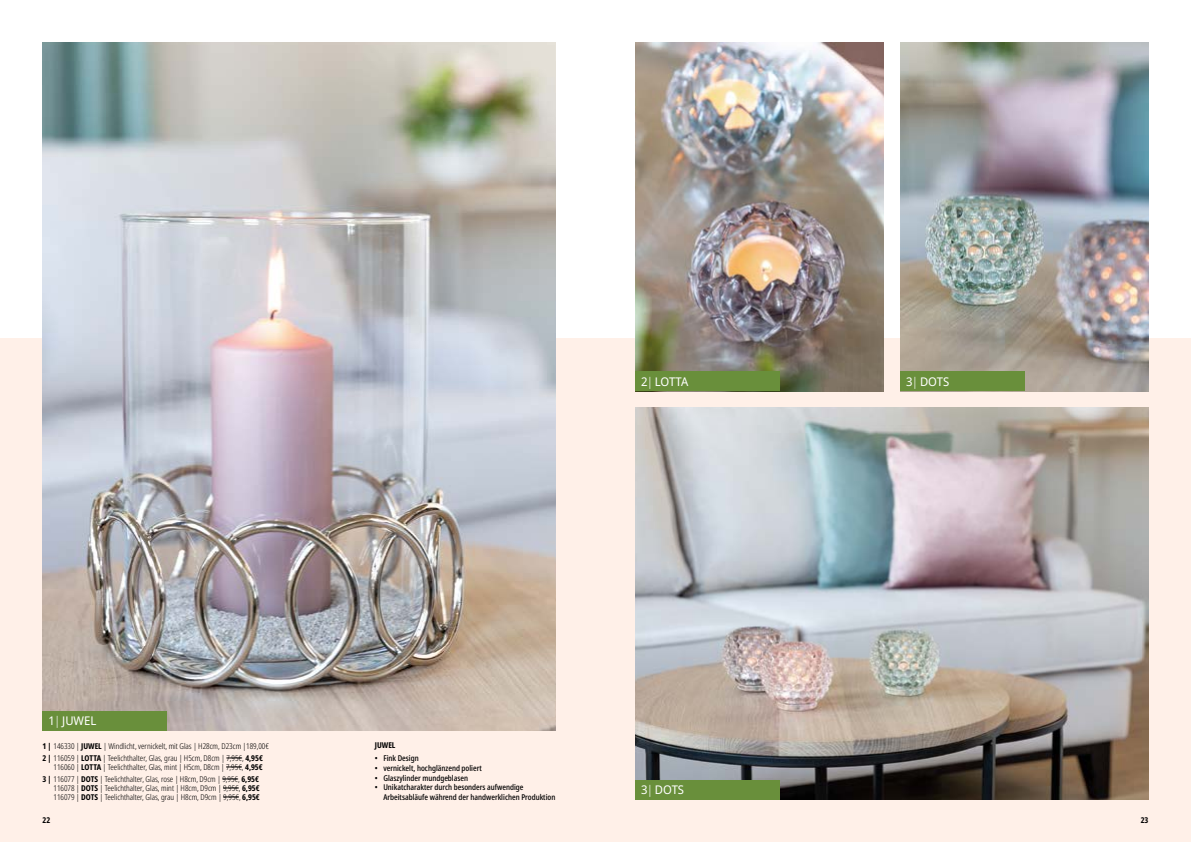
<style>
.page{position:relative;width:1191px;height:842px;background:#fff}
.page>*{position:absolute;margin:0;border:0;box-sizing:border-box;transform-origin:0 0}
.t1{font:12px "Noto Sans Display";color:#fff}
.t2{font:300 condensed 8px/12px "Noto Sans Display";color:#000}
.t3{font:500 condensed 8px/9.6px "Noto Sans Display";color:#000}
.t4{font:700 condensed 8px "Noto Sans Display";color:#000}
.s1{font-weight:300;font-stretch:condensed}
.s2{font-weight:700}
</style>
<div class="page">
<div style="left:0;top:338px;width:1191px;height:504px;background:#fff0e8"></div>
<img style="left:900px;top:43px;width:248px;height:348px">
<img style="left:635px;top:43px;width:248px;height:348px">
<img style="left:635px;top:407px;width:513px;height:392px">
<div style="left:635px;top:371px;width:145px;height:20px;background:#698f3b"></div>
<div style="left:900px;top:371px;width:125px;height:20px;background:#698f3b"></div>
<div style="left:635px;top:780px;width:145px;height:19px;background:#698f3b"></div>
<img style="left:43px;top:43px;width:513px;height:688px">
<svg style="left:226px;top:758px;width:16px;height:1px"></svg>
<svg style="left:226px;top:767px;width:16px;height:1px"></svg>
<svg style="left:222px;top:779px;width:16px;height:1px"></svg>
<svg style="left:223px;top:788px;width:16px;height:1px"></svg>
<svg style="left:223px;top:797px;width:16px;height:1px"></svg>
<div style="left:43px;top:711px;width:124px;height:20px;background:#698f3b"></div>
<h1 class="t1" style="left:641px;top:373px;width:49px">2<span class="s1">|</span> LOTTA</h1>
<h1 class="t1" style="left:906px;top:373px;width:45px">3<span class="s1">|</span> DOTS</h1>
<h1 class="t1" style="left:48px;top:712px;width:50px">1<span class="s1">|</span> JUWEL</h1>
<p class="t2" style="left:43px;top:740px;width:228px"><span class="s2">1 |</span> 146330 | <span class="s2">JUWEL</span> | Windlicht, vernickelt, mit Glas | H28cm, D23cm |189,00€<br><span class="s2">2 |</span> 116059 | <span class="s2">LOTTA</span> | Teelichthalter, Glas, grau | H5cm, D8cm | 7,95€, <span class="s2">4,95€</span></p>
<p class="t2" style="left:43px;top:761px;width:222px;text-indent:11px">116060 | <span class="s2">LOTTA</span> | Teelichthalter, Glas, mint | H5cm, D8cm | 7,95€, <span class="s2">4,95€<br>3 |</span> 116077 | <span class="s2">DOTS</span> | Teelichthalter, Glas, rose | H8cm, D9cm | 9,95€, <span class="s2">6,95€</span></p>
<p class="t2" style="left:54px;top:783px;width:208px;line-height:9px">116078 | <span class="s2">DOTS</span> | Teelichthalter, Glas, mint | H8cm, D9cm | 9,95€, <span class="s2">6,95€<br></span>116079 | <span class="s2">DOTS</span> | Teelichthalter, Glas, grau | H8cm, D9cm | 9,95€, <span class="s2">6,95€</span></p>
<p class="t4" style="left:375px;top:740px;width:22px">JUWEL</p>
<p class="t3" style="left:375px;top:754px;width:45px">• Fink Design</p>
<p class="t3" style="left:375px;top:763px;width:108px">• vernickelt, hochglänzend poliert</p>
<p class="t3" style="left:375px;top:773px;width:95px">• Glaszylinder mundgeblasen</p>
<p class="t3" style="left:383px;top:783px;width:173px;text-indent:-9px">• Unikatcharakter durch besonders aufwendige<br>Arbeitsabläufe während der handwerklichen Produktion</p>
<h1 class="t1" style="left:641px;top:781px;width:45px">3<span class="s1">|</span> DOTS</h1>
<p class="t4" style="left:43px;top:814px;width:9px">22</p>
<p class="t4" style="left:1140px;top:814px;width:9px">23</p>
</div>
